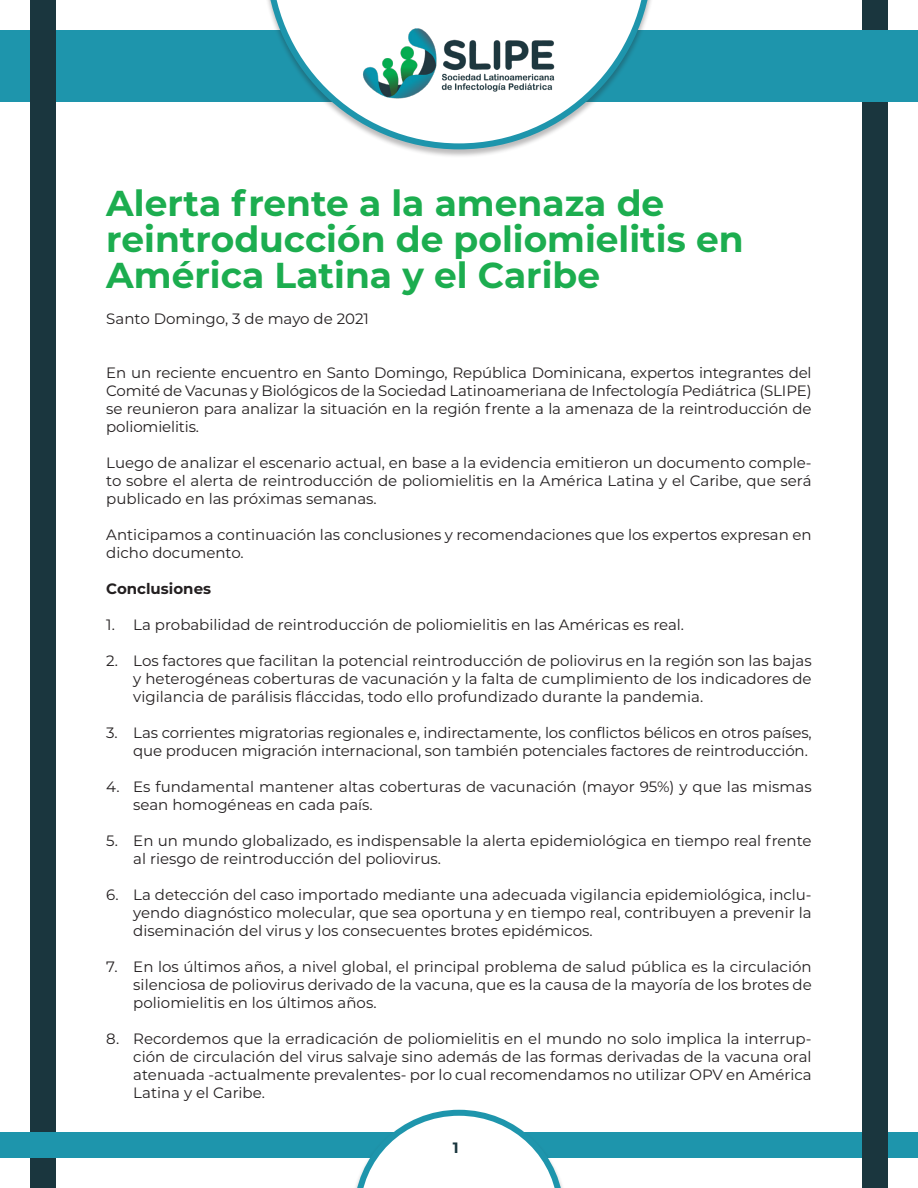
<style>
.page{position:relative;width:918px;height:1188px;background:#fff}
.page>*{position:absolute;margin:0;border:0;box-sizing:border-box;transform-origin:0 0}
.TITULO{font:700 36px/36px "Montserrat";color:#1cad4f}
.TEXTO{font:15px/18px "Montserrat";color:#231f20;text-align:justify}
.TEXTO-2{font:700 15px "Montserrat";color:#231f20}
.t1{font:700 15px "Montserrat";color:#1a363e}
</style>
<div class="page">
<div style="left:0;top:30px;width:497px;height:72px;background:#1e95ac"></div>
<div style="left:862px;top:0;width:26px;height:1080px;background:#1a363e"></div>
<div style="left:30px;top:0;width:26px;height:1188px;background:#1a363e"></div>
<div style="left:0;top:1132px;width:918px;height:26px;background:#1e95ac"></div>
<div style="left:453px;top:30px;width:465px;height:72px;background:#1e95ac"></div>
<div style="left:261px;top:0;width:396px;height:158px;background:#231f20;opacity:.3"></div>
<svg style="left:265px;top:0;width:388px;height:149px"></svg>
<img style="left:354px;top:19px;width:210px;height:85px">
<div style="left:862px;top:1080px;width:26px;height:108px;background:#1a363e"></div>
<div style="left:350px;top:1109px;width:218px;height:79px;background:#231f20;opacity:.3"></div>
<svg style="left:354px;top:1110px;width:210px;height:78px"></svg>
<p class="TITULO" style="left:106px;top:183px;width:639px">Alerta frente a la amenaza de reintroducción de poliomielitis en<br>América Latina y el Caribe</p>
<p class="TEXTO" style="left:106px;top:309px;width:264px">Santo Domingo, 3 de mayo de 2021</p>
<p class="TEXTO" style="left:106px;top:363px;width:707px">En un reciente encuentro en Santo Domingo, República Dominicana, expertos integrantes del Comité de Vacunas y Biológicos de la Sociedad Latinoameriana de Infectología Pediátrica (SLIPE) se reunieron para analizar la situación en la región frente a la amenaza de la reintroducción de poliomielitis.</p>
<p class="TEXTO" style="left:106px;top:453px;width:707px">Luego de analizar el escenario actual, en base a la evidencia emitieron un documento comple&shy;to sobre el alerta de reintroducción de poliomielitis en la América Latina y el Caribe, que será publicado en las próximas semanas.</p>
<p class="TEXTO" style="left:106px;top:525px;width:707px">Anticipamos a continuación las conclusiones y recomendaciones que los expertos expresan en dicho documento.</p>
<p class="TEXTO-2" style="left:106px;top:578px;width:106px">Conclusiones</p>
<p class="TEXTO" style="left:106px;top:615px;width:579px">1. La probabilidad de reintroducción de poliomielitis en las Américas es real.</p>
<p class="TEXTO" style="left:133px;top:651px;width:680px;text-indent:-27px">2. Los factores que facilitan la potencial reintroducción de poliovirus en la región son las bajas y heterogéneas coberturas de vacunación y la falta de cumplimiento de los indicadores de vigilancia de parálisis fláccidas, todo ello profundizado durante la pandemia.</p>
<p class="TEXTO" style="left:106px;top:723px;width:707px;text-align:right">3. Las corrientes migratorias regionales e, indirectamente, los conflictos bélicos en otros países, que producen migración internacional, son también potenciales factores de reintroducción.</p>
<p class="TEXTO" style="left:133px;top:777px;width:680px;text-indent:-27px">4. Es fundamental mantener altas coberturas de vacunación (mayor 95%) y que las mismas sean homogéneas en cada país.</p>
<p class="TEXTO" style="left:133px;top:831px;width:680px;text-indent:-27px">5. En un mundo globalizado, es indispensable la alerta epidemiológica en tiempo real frente al riesgo de reintroducción del poliovirus.</p>
<p class="TEXTO" style="left:133px;top:885px;width:680px;text-indent:-27px">6. La detección del caso importado mediante una adecuada vigilancia epidemiológica, inclu&shy;yendo diagnóstico molecular, que sea oportuna y en tiempo real, contribuyen a prevenir la diseminación del virus y los consecuentes brotes epidémicos.</p>
<p class="TEXTO" style="left:133px;top:957px;width:680px;text-indent:-27px">7. En los últimos años, a nivel global, el principal problema de salud pública es la circulación silenciosa de poliovirus derivado de la vacuna, que es la causa de la mayoría de los brotes de poliomielitis en los últimos años.</p>
<p class="TEXTO" style="left:133px;top:1029px;width:680px;text-indent:-27px">8. Recordemos que la erradicación de poliomielitis en el mundo no solo implica la interrup&shy;ción de circulación del virus salvaje sino además de las formas derivadas de la vacuna oral atenuada -actualmente prevalentes- por lo cual recomendamos no utilizar OPV en América Latina y el Caribe.</p>
<p class="t1" style="left:453px;top:1137px;width:7px">1</p>
</div>
